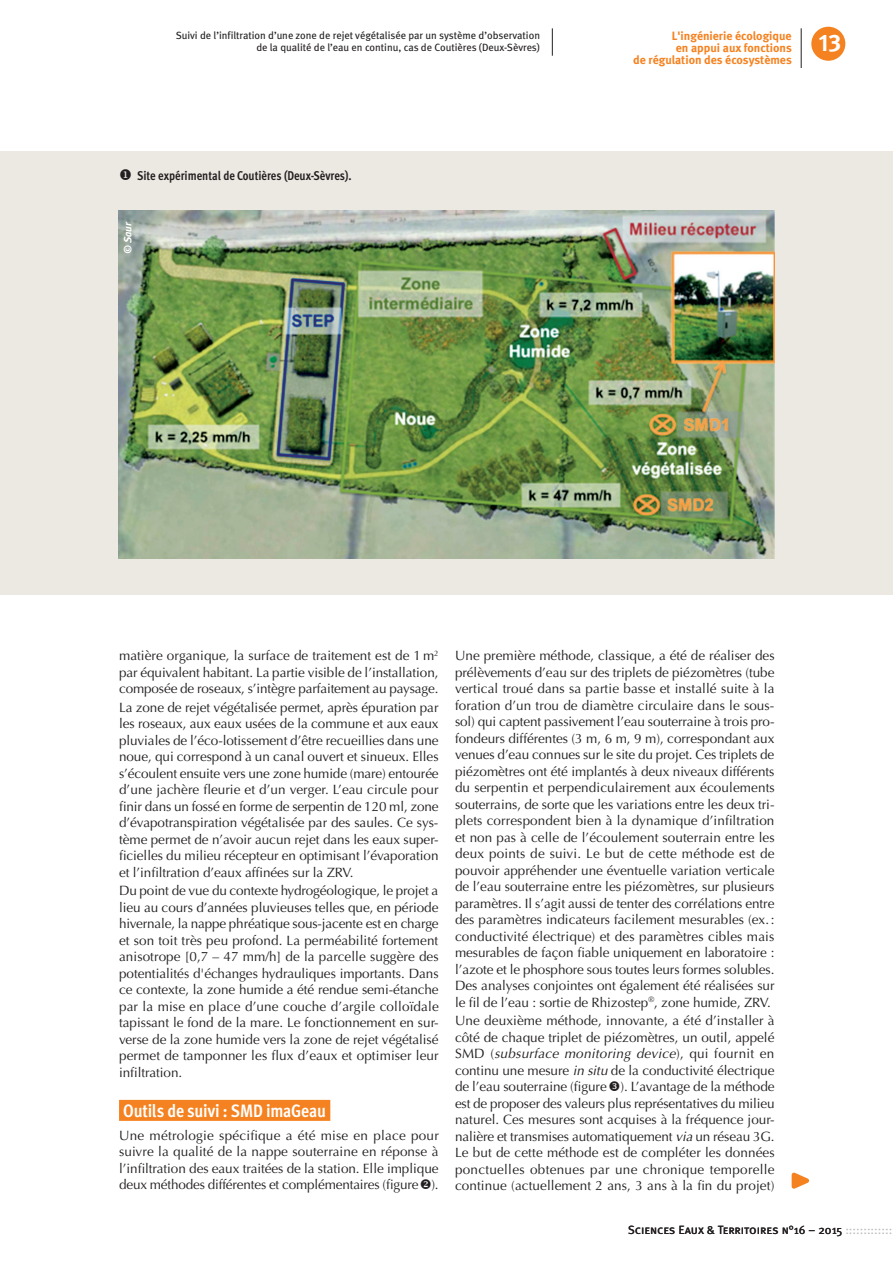
<style>
.page{position:relative;width:893px;height:1263px;background:#fff}
.page>*{position:absolute;margin:0;border:0;box-sizing:border-box;transform-origin:0 0}
.t1{font:24px "Meta Bold Caps Expert";color:#fff}
.t2{font:700 18px "Meta Cond OT";letter-spacing:-.015em;color:#fff}
.t3{font:13.5px/16.5px "Optima";letter-spacing:-.005em;color:#231f20;text-align:justify}
.t4{font:700 12.75px "Meta Cond OT";color:#231f20}
.t5{font:700 12px/12px "Meta";color:#f58220;text-align:right}
.t6{font:12px "Meta Book Caps";letter-spacing:-.005em;color:#231f20}
.t7{font:10.5px/12px "Meta Book LF";color:#231f20;text-align:right}
.t8{font:italic 10.5px "Meta Bold LF";color:#fff}
.s1{font-style:italic}
.s2{color:#bcbdc0}
</style>
<div class="page">
<div style="left:0;top:152px;width:893px;height:443px;background:#ece9e3"></div>
<div style="left:119px;top:1100px;width:211px;height:21px;background:#f58220"></div>
<svg style="left:552px;top:28px;width:1px;height:28px"></svg>
<svg style="left:791px;top:1172px;width:19px;height:17px"></svg>
<img style="left:119px;top:211px;width:656px;height:348px">
<div style="left:811px;top:27px;width:34px;height:34px;background:#f58220;border-radius:50%"></div>
<hr style="left:801px;top:28px;width:1px;height:40px;background:#231f20">
<p class="t7" style="left:176px;top:29px;width:366px">Suivi de l’infiltration d’une zone de rejet végétalisée par un système d’observation de la qualité de l’eau en continu, cas de Coutières (Deux-Sèvres)</p>
<p class="t4" style="left:119px;top:168px;width:234px">◆ Site expérimental de Coutières (Deux-Sèvres).</p>
<p class="t8" style="left:122px;top:254px;width:34px;rotate:-90deg">© Saur</p>
<p class="t5" style="left:633px;top:29px;width:160px">L'ingénierie écologique<br>en appui aux fonctions<br>de régulation des écosystèmes</p>
<h1 class="t1" style="left:819px;top:28px;width:24px">13</h1>
<p class="t3" style="left:119px;top:647px;width:321px">matière organique, la surface de traitement est de 1 m<sup>2 </sup>par équivalent habitant. La partie visible de l’installation, composée de roseaux, s’intègre parfaitement au paysage.</p>
<p class="t3" style="left:119px;top:699px;width:321px">La zone de rejet végétalisée permet, après épuration par les roseaux, aux eaux usées de la commune et aux eaux pluviales de l’éco-lotissement d’être recueillies dans une noue, qui correspond à un canal ouvert et sinueux. Elles s’écoulent ensuite vers une zone humide (mare) entourée d’une jachère fleurie et d’un verger. L’eau circule pour finir dans un fossé en forme de serpentin de 120 ml, zone d’évapotranspiration végétalisée par des saules. Ce sys&shy;tème permet de n’avoir aucun rejet dans les eaux super&shy;ficielles du milieu récepteur en optimisant l’évaporation et l’infiltration d’eaux affinées sur la ZRV.</p>
<p class="t3" style="left:119px;top:883px;width:321px">Du point de vue du contexte hydrogéologique, le projet a lieu au cours d’années pluvieuses telles que, en période hivernale, la nappe phréatique sous-jacente est en charge et son toit très peu profond. La perméabilité fortement anisotrope [0,7 – 47 mm/h] de la parcelle suggère des potentialités d'échanges hydrauliques importants. Dans ce contexte, la zone humide a été rendue semi-étanche par la mise en place d’une couche d’argile colloïdale tapissant le fond de la mare. Le fonctionnement en sur&shy;verse de la zone humide vers la zone de rejet végétalisé permet de tamponner les flux d’eaux et optimiser leur infiltration.</p>
<h2 class="t2" style="left:123px;top:1099px;width:204px">Outils de suivi : SMD imaGeau</h2>
<p class="t3" style="left:119px;top:1127px;width:321px">Une métrologie spécifique a été mise en place pour suivre la qualité de la nappe souterraine en réponse à l’infiltration des eaux traitées de la station. Elle implique deux méthodes différentes et complémentaires (figure❖).</p>
<p class="t3" style="left:455px;top:647px;width:321px">Une première méthode, classique, a été de réaliser des prélèvements d’eau sur des triplets de piézomètres (tube vertical troué dans sa partie basse et installé suite à la foration d’un trou de diamètre circulaire dans le sous&shy;sol) qui captent passivement l’eau souterraine à trois pro&shy;fondeurs différentes (3 m, 6 m, 9 m), correspondant aux venues d’eau connues sur le site du projet. Ces triplets de piézomètres ont été implantés à deux niveaux différents du serpentin et perpendiculairement aux écoulements souterrains, de sorte que les variations entre les deux tri&shy;plets correspondent bien à la dynamique d’infiltration et non pas à celle de l’écoulement souterrain entre les deux points de suivi. Le but de cette méthode est de pouvoir appréhender une éventuelle variation verticale de l’eau souterraine entre les piézomètres, sur plusieurs paramètres. Il s’agit aussi de tenter des corrélations entre des paramètres indicateurs facilement mesurables (ex.: conductivité électrique) et des paramètres cibles mais mesurables de façon fiable uniquement en laboratoire : l’azote et le phosphore sous toutes leurs formes solubles.<br>Des analyses conjointes ont également été réalisées sur le fil de l’eau : sortie de Rhizostep<sup>®</sup>, zone humide, ZRV.</p>
<p class="t3" style="left:455px;top:1013px;width:321px">Une deuxième méthode, innovante, a été d’installer à côté de chaque triplet de piézomètres, un outil, appelé SMD (<span class="s1">subsurface monitoring device</span>), qui fournit en continu une mesure <span class="s1">in situ</span> de la conductivité électrique de l’eau souterraine (figure ). L’avantage de la méthode est de proposer des valeurs plus représentatives du milieu naturel. Ces mesures sont acquises à la fréquence jour&shy;nalière et transmises automatiquement <span class="s1">via</span> un réseau 3G.<br>Le but de cette méthode est de compléter les données ponctuelles obtenues par une chronique temporelle continue (actuellement 2 ans, 3 ans à la fin du projet)</p>
<p class="t6" style="left:628px;top:1223px;width:266px">Sciences Eaux &amp; Territoires n°16 – 2015 <span class="s2">:::::::::::::</span></p>
</div>
